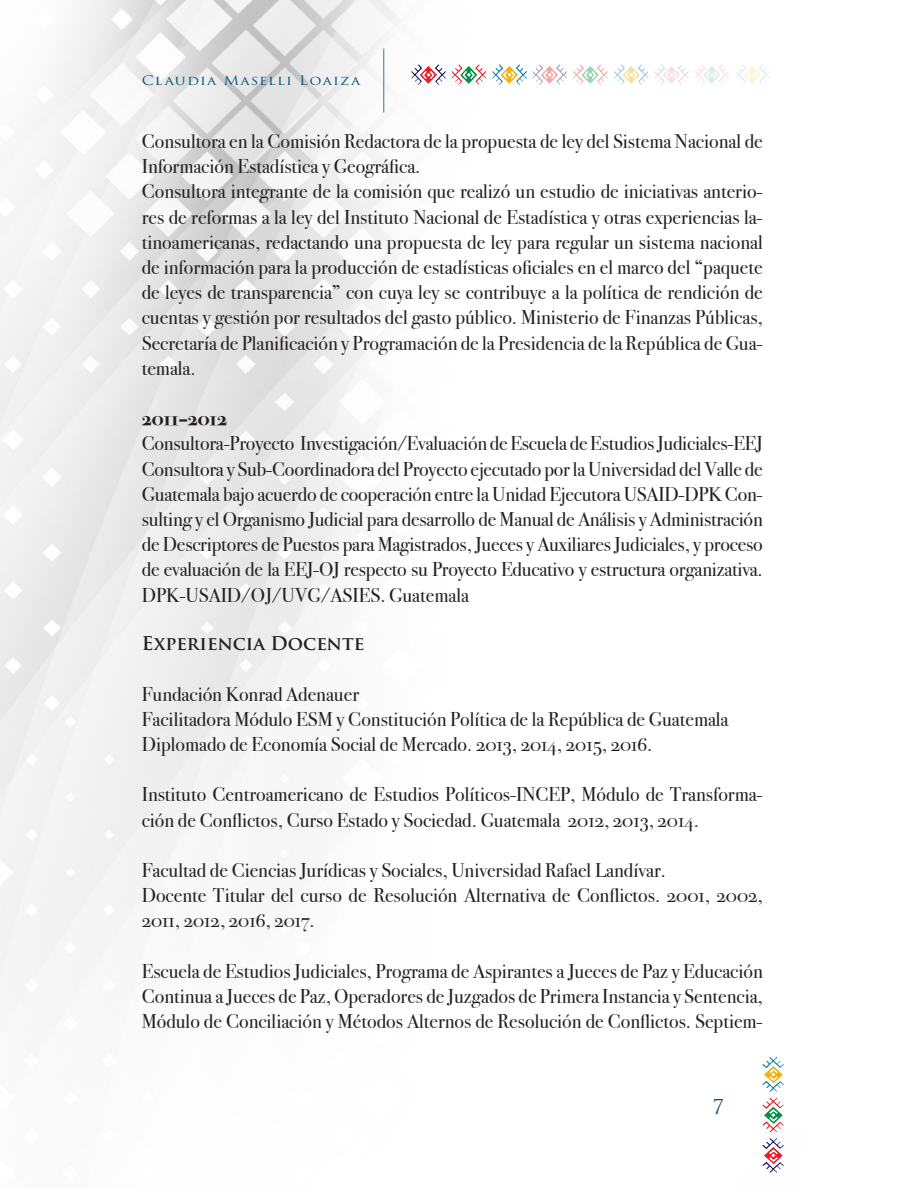
<style>
.page{position:relative;width:918px;height:1188px;background:#fff}
.page>*{position:absolute;margin:0;border:0;box-sizing:border-box;transform-origin:0 0}
.Texto{font:19.95px/25.2px "Bodoni Svty Two OSITCTT";color:#231f20}
.Texto-2{font:700 19.95px "Bodoni Svty Two OSITCTT";color:#231f20}
.t1{font:19.95px "Trajan Pro";color:#0d5672}
.Subindice{font:700 18.6px "Trajan Pro";color:#231f20}
.t2{font:12.75px "Trajan Pro 3";letter-spacing:.075em;color:#0d5672;scale:1.18 1}
</style>
<div class="page">
<img style="left:0;top:0;width:778px;height:1173px">
<hr style="left:383px;top:49px;width:1px;height:64px;background:#3d788e">
<img style="left:411px;top:64px;width:115px;height:21px">
<img style="left:533px;top:64px;width:115px;height:21px">
<img style="left:654px;top:64px;width:116px;height:21px">
<img style="left:763px;top:1057px;width:21px;height:115px">
<p class="t2" style="left:142px;top:71px;width:187px">Claudia Maselli Loaiza</p>
<p class="Texto" style="left:142px;top:129px;width:623px">Consultora en la Comisión Redactora de la propuesta de ley del Sistema Nacional de<br>Información Estadística y Geográfica.</p>
<p class="Texto" style="left:142px;top:179px;width:623px;text-align:justify">Consultora integrante de la comisión que realizó un estudio de iniciativas anterio&shy;res de reformas a la ley del Instituto Nacional de Estadística y otras experiencias la&shy;tinoamericanas, redactando una propuesta de ley para regular un sistema nacional de información para la producción de estadísticas oficiales en el marco del “paquete de leyes de transparencia” con cuya ley se contribuye a la política de rendición de cuentas y gestión por resultados del gasto público. Ministerio de Finanzas Públicas, Secretaría de Planificación y Programación de la Presidencia de la República de Gua&shy;temala.</p>
<p class="Texto-2" style="left:142px;top:407px;width:87px">2011–2012</p>
<p class="Texto" style="left:142px;top:431px;width:623px">Consultora-Proyecto Investigación/Evaluación de Escuela de Estudios Judiciales-EEJ</p>
<p class="Texto" style="left:142px;top:456px;width:623px;text-align:justify">Consultora y Sub-Coordinadora del Proyecto ejecutado por la Universidad del Valle de Guatemala bajo acuerdo de cooperación entre la Unidad Ejecutora USAID-DPK Con&shy;sulting y el Organismo Judicial para desarrollo de Manual de Análisis y Administración de Descriptores de Puestos para Magistrados, Jueces y Auxiliares Judiciales, y proceso de evaluación de la EEJ-OJ respecto su Proyecto Educativo y estructura organizativa.<br>DPK-USAID/OJ/UVG/ASIES. Guatemala</p>
<p class="Subindice" style="left:142px;top:632px;width:224px">Experiencia Docente</p>
<p class="Texto" style="left:142px;top:681px;width:219px">Fundación Konrad Adenauer</p>
<p class="Texto" style="left:142px;top:706px;width:588px">Facilitadora Módulo ESM y Constitución Política de la República de Guatemala</p>
<p class="Texto" style="left:142px;top:732px;width:512px">Diplomado de Economía Social de Mercado. 2013, 2014, 2015, 2016.</p>
<p class="Texto" style="left:142px;top:782px;width:623px">Instituto Centroamericano de Estudios Políticos-INCEP, Módulo de Transforma&shy;ción de Conflictos, Curso Estado y Sociedad. Guatemala 2012, 2013, 2014.</p>
<p class="Texto" style="left:142px;top:858px;width:526px">Facultad de Ciencias Jurídicas y Sociales, Universidad Rafael Landívar.</p>
<p class="Texto" style="left:142px;top:883px;width:623px">Docente Titular del curso de Resolución Alternativa de Conflictos. 2001, 2002,<br>2011, 2012, 2016, 2017.</p>
<p class="Texto" style="left:142px;top:958px;width:623px;text-align:justify">Escuela de Estudios Judiciales, Programa de Aspirantes a Jueces de Paz y Educación Continua a Jueces de Paz, Operadores de Juzgados de Primera Instancia y Sentencia, Módulo de Conciliación y Métodos Alternos de Resolución de Conflictos. Septiem-</p>
<p class="t1" style="left:713px;top:1095px;width:13px">7</p>
</div>
